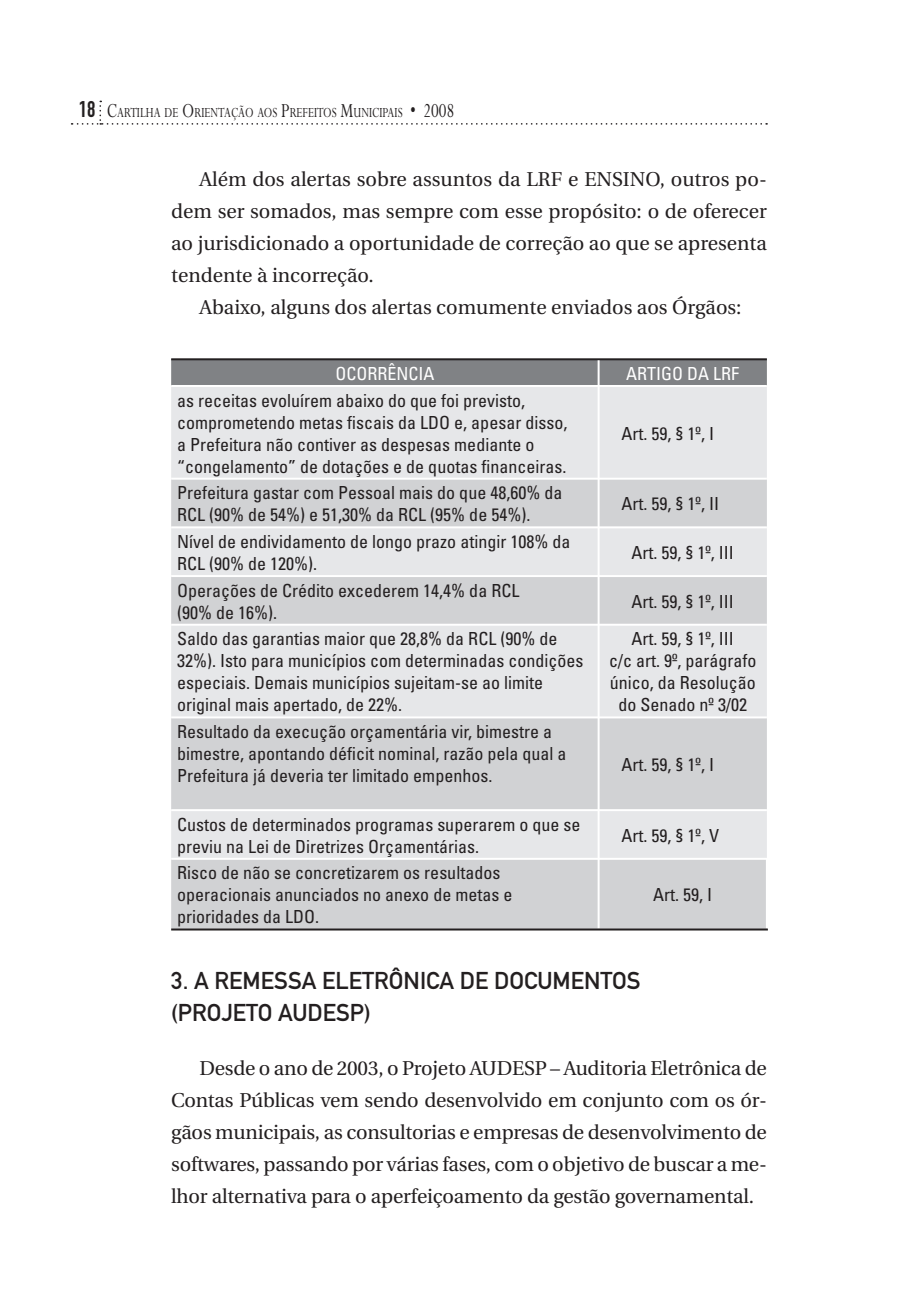
<style>
.page{position:relative;width:908px;height:1305px;background:#fff}
.page>*{position:absolute;margin:0;border:0;box-sizing:border-box;transform-origin:0 0}
.t1{font:24px/32px "DIN Mittelschrift Std";color:#231f20}
.t2{font:20px/32px "Utopia";color:#231f20;text-align:justify}
.t3{font:condensed 18px/22px "Univers";color:#231f20}
.t4{font:condensed 18px "Univers";color:#fff}
.t5{font:15.6px "Perpetua";color:#231f20;scale:.75 1}
.s1{font-family:"DIN Engschrift Std";font-size:22.4px}
.s2{font-size:22.4px}
</style>
<div class="page">
<svg style="left:72px;top:101px;width:695px;height:24px"></svg>
<div style="left:171px;top:360px;width:595px;height:25px;background:#808285"></div>
<div style="left:171px;top:387px;width:595px;height:90px;background:#e6e7e9"></div>
<svg style="left:171px;top:479px;width:595px;height:449px;background:#dadbdd"></svg>
<hr style="left:171px;top:358px;width:427px;height:2px;background:#231f20">
<hr style="left:598px;top:358px;width:168px;height:2px;background:#231f20">
<hr style="left:597px;top:360px;width:2px;height:25px;background:#fff">
<hr style="left:597px;top:387px;width:2px;height:90px;background:#fff">
<hr style="left:597px;top:479px;width:2px;height:47px;background:#fff">
<hr style="left:171px;top:526px;width:595px;height:2px;background:#fff">
<hr style="left:597px;top:528px;width:2px;height:47px;background:#fff">
<hr style="left:171px;top:575px;width:595px;height:2px;background:#fff">
<hr style="left:597px;top:577px;width:2px;height:46px;background:#fff">
<hr style="left:171px;top:623px;width:595px;height:2px;background:#fff">
<hr style="left:597px;top:625px;width:2px;height:91px;background:#fff">
<hr style="left:171px;top:716px;width:595px;height:2px;background:#fff">
<hr style="left:597px;top:718px;width:2px;height:91px;background:#fff">
<hr style="left:171px;top:809px;width:595px;height:2px;background:#fff">
<hr style="left:597px;top:811px;width:2px;height:46px;background:#fff">
<hr style="left:171px;top:857px;width:596px;height:2px;background:#fff">
<hr style="left:597px;top:859px;width:2px;height:69px;background:#fff">
<hr style="left:765px;top:859px;width:2px;height:69px;background:#fff">
<hr style="left:171px;top:928px;width:427px;height:2px;background:#231f20">
<hr style="left:598px;top:928px;width:169px;height:2px;background:#231f20">
<p class="t5" style="left:79px;top:107px;width:502px"><span class="s1">18</span> <span class="s2">C</span>ARTILHA DE <span class="s2">O</span>RIENTAÇÃO AOS <span class="s2">P</span>REFEITOS <span class="s2">M</span>UNICIPAIS <span class="s2">• 2008</span></p>
<p class="t2" style="left:171px;top:165px;width:597px;text-indent:28px">Além dos alertas sobre assuntos da LRF e ENSINO, outros po&shy;dem ser somados, mas sempre com esse propósito: o de oferecer ao jurisdicionado a oportunidade de correção ao que se apresenta tendente à incorreção.</p>
<p class="t2" style="left:199px;top:293px;width:543px">Abaixo, alguns dos alertas comumente enviados aos Órgãos:</p>
<p class="t4" style="left:335px;top:367px;width:101px">OCORRÊNCIA</p>
<p class="t4" style="left:626px;top:367px;width:114px">ARTIGO DA LRF</p>
<p class="t3" style="left:177px;top:391px;width:391px">as receitas evoluírem abaixo do que foi previsto, comprometendo metas fiscais da LDO e, apesar disso, a Prefeitura não contiver as despesas mediante o “congelamento” de dotações e de quotas financeiras.</p>
<p class="t3" style="left:621px;top:424px;width:94px">Art. 59, § 1º, I</p>
<p class="t3" style="left:177px;top:483px;width:386px">Prefeitura gastar com Pessoal mais do que 48,60% da<br>RCL (90% de 54%) e 51,30% da RCL (95% de 54%).</p>
<p class="t3" style="left:621px;top:494px;width:99px">Art. 59, § 1º, II</p>
<p class="t3" style="left:177px;top:532px;width:394px">Nível de endividamento de longo prazo atingir 108% da<br>RCL (90% de 120%).</p>
<p class="t3" style="left:631px;top:543px;width:104px">Art. 59, § 1º, III</p>
<p class="t3" style="left:177px;top:581px;width:343px">Operações de Crédito excederem 14,4% da RCL (90% de 16%).</p>
<p class="t3" style="left:631px;top:592px;width:104px">Art. 59, § 1º, III</p>
<p class="t3" style="left:177px;top:629px;width:407px">Saldo das garantias maior que 28,8% da RCL (90% de 32%). Isto para municípios com determinadas condições especiais. Demais municípios sujeitam-se ao limite original mais apertado, de 22%.</p>
<p class="t3" style="left:609px;top:629px;width:149px;text-align:center">Art. 59, § 1º, III<br>c/c art. 9º, parágrafo único, da Resolução do Senado nº 3/02</p>
<p class="t3" style="left:177px;top:722px;width:390px">Resultado da execução orçamentária vir, bimestre a bimestre, apontando déficit nominal, razão pela qual a<br>Prefeitura já deveria ter limitado empenhos.</p>
<p class="t3" style="left:621px;top:755px;width:94px">Art. 59, § 1º, I</p>
<p class="t3" style="left:177px;top:815px;width:404px">Custos de determinados programas superarem o que se previu na Lei de Diretrizes Orçamentárias.</p>
<p class="t3" style="left:621px;top:826px;width:99px">Art. 59, § 1º, V</p>
<p class="t3" style="left:177px;top:863px;width:336px">Risco de não se concretizarem os resultados operacionais anunciados no anexo de metas e prioridades da LDO.</p>
<p class="t3" style="left:653px;top:885px;width:60px">Art. 59, I</p>
<h1 class="t1" style="left:171px;top:966px;width:470px">3. A REMESSA ELETRÔNICA DE DOCUMENTOS (PROJETO AUDESP)</h1>
<p class="t2" style="left:171px;top:1054px;width:597px;text-indent:28px">Desde o ano de 2003, o Projeto AUDESP – Auditoria Eletrônica de Contas Públicas vem sendo desenvolvido em conjunto com os ór&shy;gãos municipais, as consultorias e empresas de desenvolvimento de softwares, passando por várias fases, com o objetivo de buscar a me&shy;lhor alternativa para o aperfeiçoamento da gestão governamental.</p>
</div>
